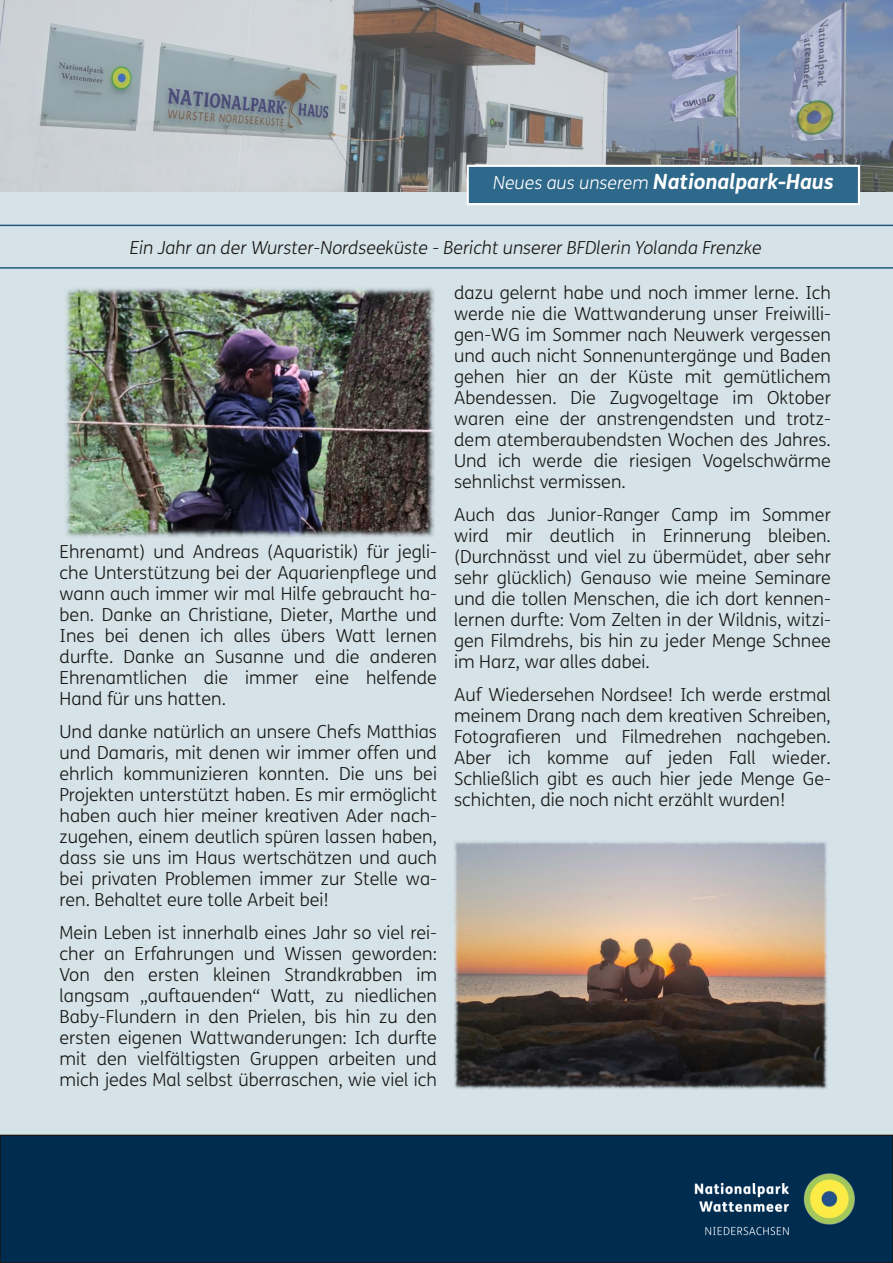
<style>
.page{position:relative;width:893px;height:1263px;background:#d5e2e8}
.page>*{position:absolute;margin:0;border:0;box-sizing:border-box;transform-origin:0 0}
.t1{font:italic 700 21px "FS Me";color:#fff}
.t2{font:300 18px/21px "FS Me";color:#181715;text-align:justify}
.t3{font:italic 300 18px "FS Me";color:#181715}
.s1{font-weight:300;font-size:18px}
</style>
<div class="page">
<img style="left:0;top:0;width:893px;height:191px">
<div style="left:0;top:1135px;width:893px;height:128px;background:#002c50"></div>
<div style="left:0;top:1135px;width:893px;height:128px;border:2px solid #181715"></div>
<img style="left:656px;top:1135px;width:237px;height:128px">
<div style="left:468px;top:166px;width:391px;height:38px;background:#2e688a"></div>
<div style="left:467px;top:165px;width:393px;height:40px;border:2px solid #fff"></div>
<hr style="left:0;top:225px;width:893px;height:1px;background:#205b7d">
<hr style="left:0;top:267px;width:893px;height:2px;background:#205b7d">
<img style="left:454px;top:841px;width:374px;height:248px">
<img style="left:65px;top:287px;width:369px;height:251px">
<p class="t1" style="left:493px;top:174px;width:342px"><span class="s1">Neues aus unserem</span> Nationalpark-Haus</p>
<p class="t3" style="left:130px;top:241px;width:633px">Ein Jahr an der Wurster-Nordseeküste - Bericht unserer BFDlerin Yolanda Frenzke</p>
<p class="t2" style="left:60px;top:543px;width:379px">Ehrenamt) und Andreas (Aquaristik) für jegli&shy;che Unterstützung bei der Aquarienpflege und wann auch immer wir mal Hilfe gebraucht ha&shy;ben. Danke an Christiane, Dieter, Marthe und Ines bei denen ich alles übers Watt lernen durfte. Danke an Susanne und die anderen Ehrenamtlichen die immer eine helfende Hand für uns hatten.</p>
<p class="t2" style="left:60px;top:723px;width:379px">Und danke natürlich an unsere Chefs Matthias und Damaris, mit denen wir immer offen und ehrlich kommunizieren konnten. Die uns bei Projekten unterstützt haben. Es mir ermöglicht haben auch hier meiner kreativen Ader nach&shy;zugehen, einem deutlich spüren lassen haben, dass sie uns im Haus wertschätzen und auch bei privaten Problemen immer zur Stelle wa&shy;ren. Behaltet eure tolle Arbeit bei!</p>
<p class="t2" style="left:60px;top:924px;width:379px">Mein Leben ist innerhalb eines Jahr so viel rei&shy;cher an Erfahrungen und Wissen geworden:<br>Von den ersten kleinen Strandkrabben im langsam „auftauenden“ Watt, zu niedlichen Baby-Flundern in den Prielen, bis hin zu den ersten eigenen Wattwanderungen: Ich durfte mit den vielfältigsten Gruppen arbeiten und mich jedes Mal selbst überraschen, wie viel ich</p>
<p class="t2" style="left:454px;top:284px;width:378px">dazu gelernt habe und noch immer lerne. Ich werde nie die Wattwanderung unser Freiwilli&shy;gen-WG im Sommer nach Neuwerk vergessen und auch nicht Sonnenuntergänge und Baden gehen hier an der Küste mit gemütlichem Abendessen. Die Zugvogeltage im Oktober waren eine der anstrengendsten und trotz&shy;dem atemberaubendsten Wochen des Jahres.<br>Und ich werde die riesigen Vogelschwärme sehnlichst vermissen.</p>
<p class="t2" style="left:454px;top:506px;width:378px">Auch das Junior-Ranger Camp im Sommer wird mir deutlich in Erinnerung bleiben. (Durchnässt und viel zu übermüdet, aber sehr sehr glücklich) Genauso wie meine Seminare und die tollen Menschen, die ich dort kennen&shy;lernen durfte: Vom Zelten in der Wildnis, witzi&shy;gen Filmdrehs, bis hin zu jeder Menge Schnee im Harz, war alles dabei.</p>
<p class="t2" style="left:454px;top:686px;width:378px">Auf Wiedersehen Nordsee! Ich werde erstmal meinem Drang nach dem kreativen Schreiben, Fotografieren und Filmedrehen nachgeben.<br>Aber ich komme auf jeden Fall wieder.<br>Schließlich gibt es auch hier jede Menge Ge&shy;schichten, die noch nicht erzählt wurden!</p>
</div>
